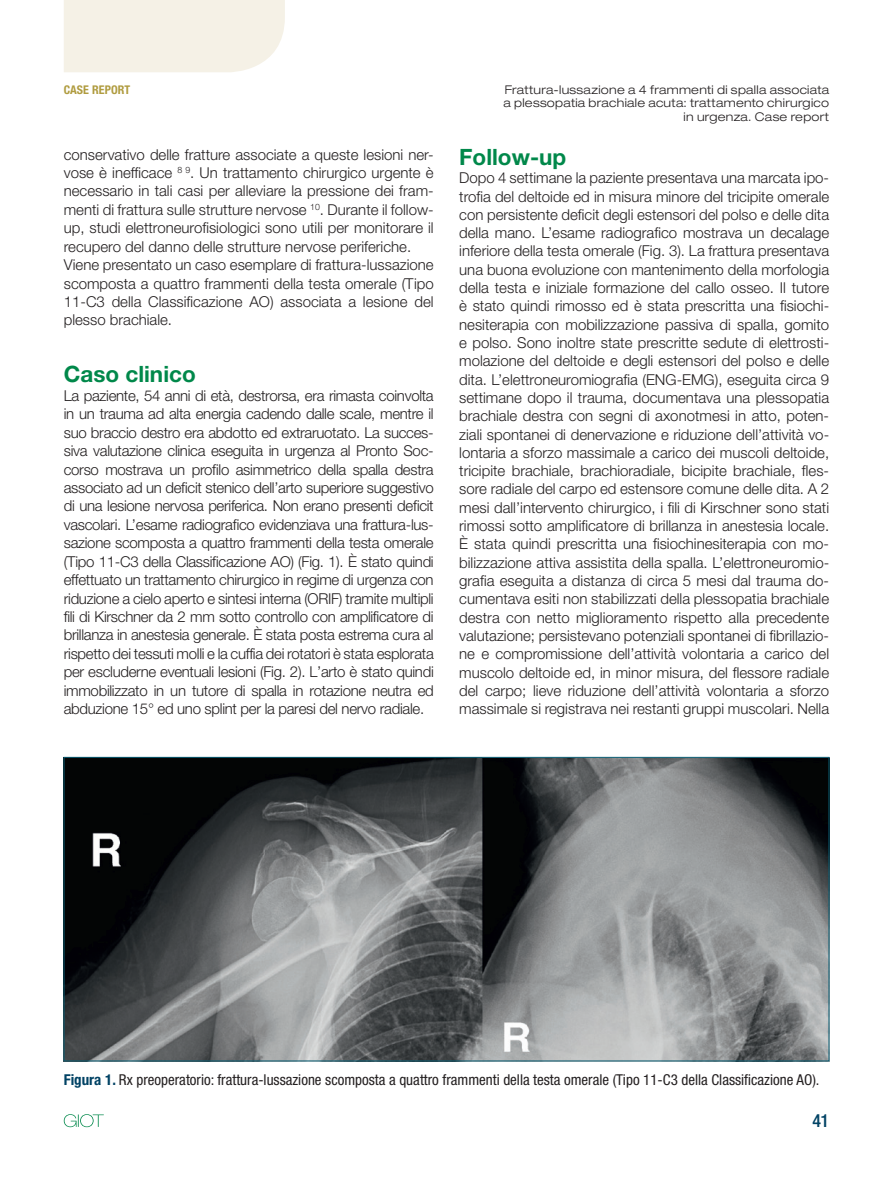
<style>
.page{position:relative;width:893px;height:1191px;background:#fff}
.page>*{position:absolute;margin:0;border:0;box-sizing:border-box;transform-origin:0 0}
.t1{font:700 22.5px "Helvetica Neue LT Std";color:#00884a}
.t2{font:500 condensed 18px "Helvetica Neue LT Std";color:#004264}
.t3{font:300 15px/18.3px "Helvetica Neue LT Std";color:#231f20;text-align:justify}
.t4{font:condensed 15px "Helvetica Neue LT Std";color:#231f20}
.t5{font:300 expanded 12px/13.5px "Helvetica Neue LT Std";letter-spacing:.025em;color:#231f20;text-align:right}
.t6{font:700 condensed 12px "Helvetica Neue LT Std";letter-spacing:.01em;color:#b09c40}
.s1{font-weight:700;color:#004264}
</style>
<div class="page">
<div style="left:64px;top:0;width:221px;height:72px;background:#f5f1e6"></div>
<svg style="left:64px;top:1114px;width:40px;height:13px"></svg>
<img style="left:66px;top:759px;width:761px;height:300px">
<p class="t6" style="left:64px;top:82px;width:68px">CASE REPORT</p>
<p class="t5" style="left:503px;top:82px;width:327px">Frattura-lussazione a 4 frammenti di spalla associata a plessopatia brachiale acuta: trattamento chirurgico in urgenza. Case report</p>
<p class="t3" style="left:64px;top:145px;width:371px;text-align:left">conservativo delle fratture associate a queste lesioni ner&shy;vose è inefficace <sup>8</sup> <sup>9</sup>. Un trattamento chirurgico urgente è necessario in tali casi per alleviare la pressione dei fram&shy;menti di frattura sulle strutture nervose <sup>10</sup>. Durante il follow&shy;up, studi elettroneurofisiologici sono utili per monitorare il recupero del danno delle strutture nervose periferiche.<br>Viene presentato un caso esemplare di frattura-lussazione scomposta a quattro frammenti della testa omerale (Tipo 11-C3 della Classificazione AO) associata a lesione del plesso brachiale.</p>
<h1 class="t1" style="left:64px;top:360px;width:134px">Caso clinico</h1>
<p class="t3" style="left:64px;top:386px;width:371px">La paziente, 54 anni di età, destrorsa, era rimasta coinvolta in un trauma ad alta energia cadendo dalle scale, mentre il suo braccio destro era abdotto ed extraruotato. La succes&shy;siva valutazione clinica eseguita in urgenza al Pronto Soc&shy;corso mostrava un profilo asimmetrico della spalla destra associato ad un deficit stenico dell’arto superiore suggestivo di una lesione nervosa periferica. Non erano presenti deficit vascolari. L’esame radiografico evidenziava una frattura-lus&shy;sazione scomposta a quattro frammenti della testa omerale (Tipo 11-C3 della Classificazione AO) (Fig. 1). È stato quindi effettuato un trattamento chirurgico in regime di urgenza con riduzione a cielo aperto e sintesi interna (ORIF) tramite multipli fili di Kirschner da 2 mm sotto controllo con amplificatore di brillanza in anestesia generale. È stata posta estrema cura al rispetto dei tessuti molli e la cuffia dei rotatori è stata esplorata per escluderne eventuali lesioni (Fig. 2). L’arto è stato quindi immobilizzato in un tutore di spalla in rotazione neutra ed abduzione 15° ed uno splint per la paresi del nervo radiale.</p>
<h1 class="t1" style="left:459px;top:143px;width:109px">Follow-up</h1>
<p class="t3" style="left:459px;top:168px;width:371px">Dopo 4 settimane la paziente presentava una marcata ipo&shy;trofia del deltoide ed in misura minore del tricipite omerale con persistente deficit degli estensori del polso e delle dita della mano. L’esame radiografico mostrava un decalage inferiore della testa omerale (Fig. 3). La frattura presentava una buona evoluzione con mantenimento della morfologia della testa e iniziale formazione del callo osseo. Il tutore è stato quindi rimosso ed è stata prescritta una fisiochi&shy;nesiterapia con mobilizzazione passiva di spalla, gomito e polso. Sono inoltre state prescritte sedute di elettrosti&shy;molazione del deltoide e degli estensori del polso e delle dita. L’elettroneuromiografia (ENG-EMG), eseguita circa 9 settimane dopo il trauma, documentava una plessopatia brachiale destra con segni di axonotmesi in atto, poten&shy;ziali spontanei di denervazione e riduzione dell’attività vo&shy;lontaria a sforzo massimale a carico dei muscoli deltoide, tricipite brachiale, brachioradiale, bicipite brachiale, fles&shy;sore radiale del carpo ed estensore comune delle dita. A 2 mesi dall’intervento chirurgico, i fili di Kirschner sono stati rimossi sotto amplificatore di brillanza in anestesia locale.<br>È stata quindi prescritta una fisiochinesiterapia con mo&shy;bilizzazione attiva assistita della spalla. L’elettroneuromio&shy;grafia eseguita a distanza di circa 5 mesi dal trauma do&shy;cumentava esiti non stabilizzati della plessopatia brachiale destra con netto miglioramento rispetto alla precedente valutazione; persistevano potenziali spontanei di fibrillazio&shy;ne e compromissione dell’attività volontaria a carico del muscolo deltoide ed, in minor misura, del flessore radiale del carpo; lieve riduzione dell’attività volontaria a sforzo massimale si registrava nei restanti gruppi muscolari. Nella</p>
<p class="t4" style="left:64px;top:1070px;width:757px"><span class="s1">FIGURA 1.</span> Rx preoperatorio: frattura-lussazione scomposta a quattro frammenti della testa omerale (Tipo 11-C3 della Classificazione AO).</p>
<p class="t2" style="left:813px;top:1110px;width:18px">41</p>
</div>
